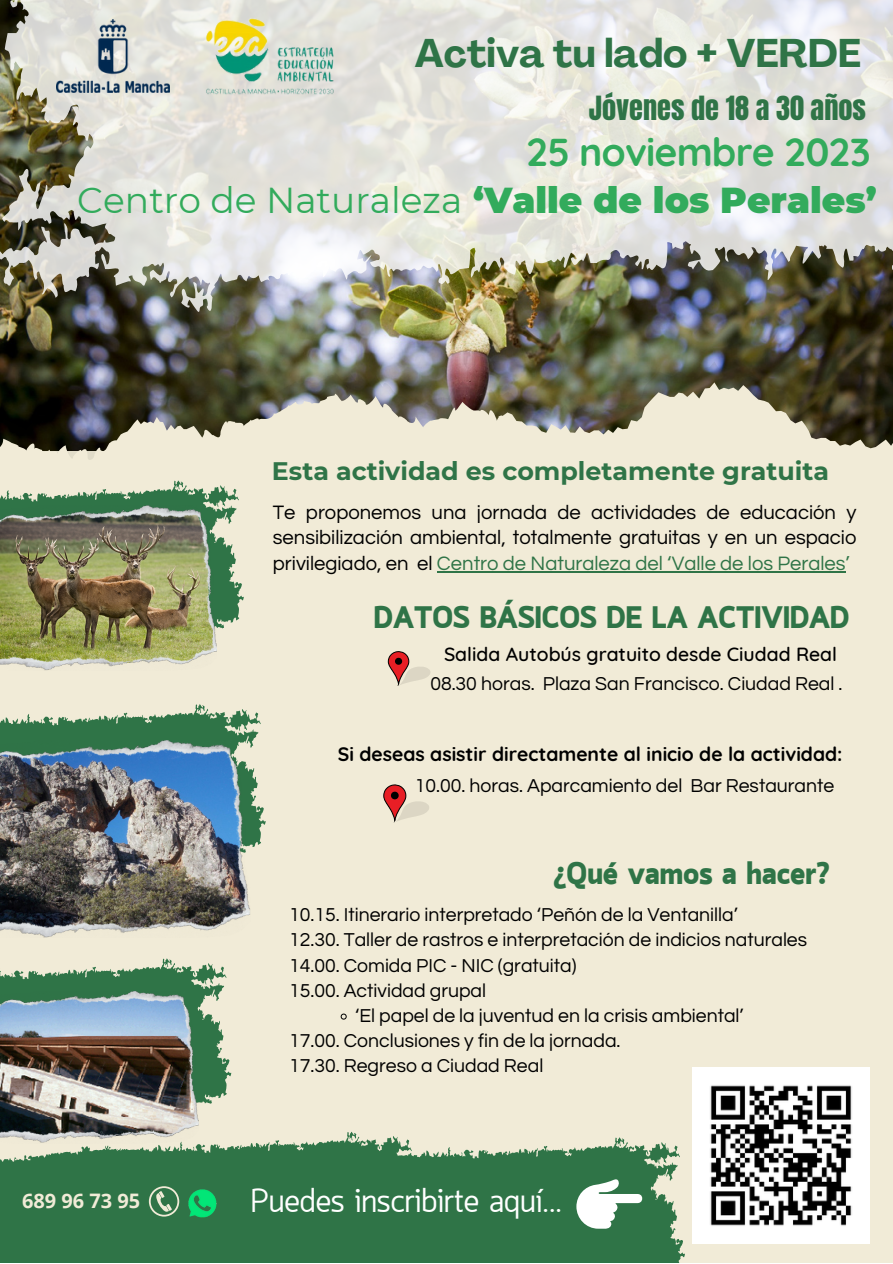
<style>
.page{position:relative;width:893px;height:1264px;background:#fff}
.page>*{position:absolute;margin:0;border:0;box-sizing:border-box;transform-origin:0 0}
.t1{font:700 39.45px "Agrandir";color:#2f7447}
.t2{font:700 39.15px "Quicksand";letter-spacing:-.025em;color:#32ab5c}
.t3{font:900 36px "Montserrat";color:#32ab5c}
.t4{font:32.85px "Quark";color:#fff}
.t5{font:900 30.9px "Quark";color:#2f7447}
.t6{font:28.35px "Anton";color:#2f7447}
.t7{font:700 25.35px "Montserrat";color:#2f7447}
.t8{font:20.25px/25.8px "Questrial";color:#000;text-align:justify}
.t9{font:700 19.95px "Open Sans";color:#f1ebd7}
.t10{font:19.35px "Questrial";color:#000}
.t11{font:700 19.35px "Quicksand";color:#000}
.t12{font:500 19.35px "Quicksand";color:#000}
.s1{font-weight:400}
.s2{color:#2f7447}
</style>
<div class="page">
<div style="left:0;top:0;width:892px;height:1262px;background:#f1ebd7"></div>
<img style="left:0;top:333px;width:892px;height:28px">
<img style="left:0;top:361px;width:892px;height:21px">
<svg style="left:0;top:382px;width:892px;height:218px"></svg>
<img style="left:0;top:0;width:892px;height:333px">
<svg style="left:0;top:474px;width:243px;height:155px"></svg>
<svg style="left:0;top:704px;width:266px;height:143px;fill:#317548"></svg>
<svg style="left:0;top:958px;width:231px;height:146px"></svg>
<svg style="left:0;top:1131px;width:684px;height:131px;fill:#2f7447"></svg>
<svg style="left:383px;top:784px;width:46px;height:38px"></svg>
<svg style="left:576px;top:1178px;width:66px;height:50px"></svg>
<svg style="left:388px;top:651px;width:42px;height:34px"></svg>
<img style="left:0;top:506px;width:217px;height:164px">
<img style="left:0;top:740px;width:250px;height:197px">
<img style="left:0;top:991px;width:199px;height:152px">
<img style="left:692px;top:1067px;width:177px;height:176px">
<img style="left:199px;top:7px;width:147px;height:98px">
<img style="left:56px;top:19px;width:114px;height:73px">
<hr style="left:437px;top:571px;width:408px;height:1px;background:#2f7447">
<svg style="left:340px;top:1013px;width:7px;height:6px"></svg>
<svg style="left:149px;top:1186px;width:30px;height:30px"></svg>
<img style="left:188px;top:1189px;width:28px;height:28px">
<p class="t1" style="left:415px;top:37px;width:447px">Activa tu lado + VERDE</p>
<p class="t6" style="left:589px;top:88px;width:278px">Jóvenes de 18 a 30 años</p>
<p class="t2" style="left:526px;top:127px;width:346px">25 noviembre 2023</p>
<p class="t3" style="left:77px;top:178px;width:800px"><span class="s1">Centro de Naturaleza</span> ‘Valle de los Perales’</p>
<p class="t7" style="left:272px;top:455px;width:558px">Esta actividad es completamente gratuita</p>
<p class="t8" style="left:273px;top:499px;width:585px">Te proponemos una jornada de actividades de educación y sensibilización ambiental, totalmente gratuitas y en un espacio privilegiado, en el <span class="s2">Centro de Naturaleza del ‘Valle de los Perales’</span></p>
<p class="t5" style="left:374px;top:593px;width:477px">DATOS BÁSICOS DE LA ACTIVIDAD</p>
<p class="t12" style="left:444px;top:641px;width:394px">Salida Autobús gratuito desde Ciudad Real</p>
<p class="t10" style="left:430px;top:674px;width:413px">08.30 horas. Plaza San Francisco. Ciudad Real .</p>
<p class="t11" style="left:338px;top:741px;width:506px">Si deseas asistir directamente al inicio de la actividad:</p>
<p class="t10" style="left:415px;top:776px;width:421px">10.00. horas. Aparcamiento del Bar Restaurante</p>
<p class="t5" style="left:553px;top:850px;width:278px">¿Qué vamos a hacer?</p>
<p class="t10" style="left:289px;top:905px;width:450px">10.15. Itinerario interpretado ‘Peñón de la Ventanilla’</p>
<p class="t10" style="left:289px;top:930px;width:519px">12.30. Taller de rastros e interpretación de indicios naturales</p>
<p class="t10" style="left:289px;top:955px;width:289px">14.00. Comida PIC - NIC (gratuita)</p>
<p class="t10" style="left:355px;top:1006px;width:390px">‘El papel de la juventud en la crisis ambiental’</p>
<p class="t10" style="left:289px;top:980px;width:198px">15.00. Actividad grupal</p>
<p class="t10" style="left:289px;top:1031px;width:333px">17.00. Conclusiones y fin de la jornada.</p>
<p class="t10" style="left:289px;top:1056px;width:256px">17.30. Regreso a Ciudad Real</p>
<p class="t9" style="left:22px;top:1186px;width:120px">689 96 73 95</p>
<p class="t4" style="left:251px;top:1181px;width:312px">Puedes inscribirte aquí...</p>
</div>
